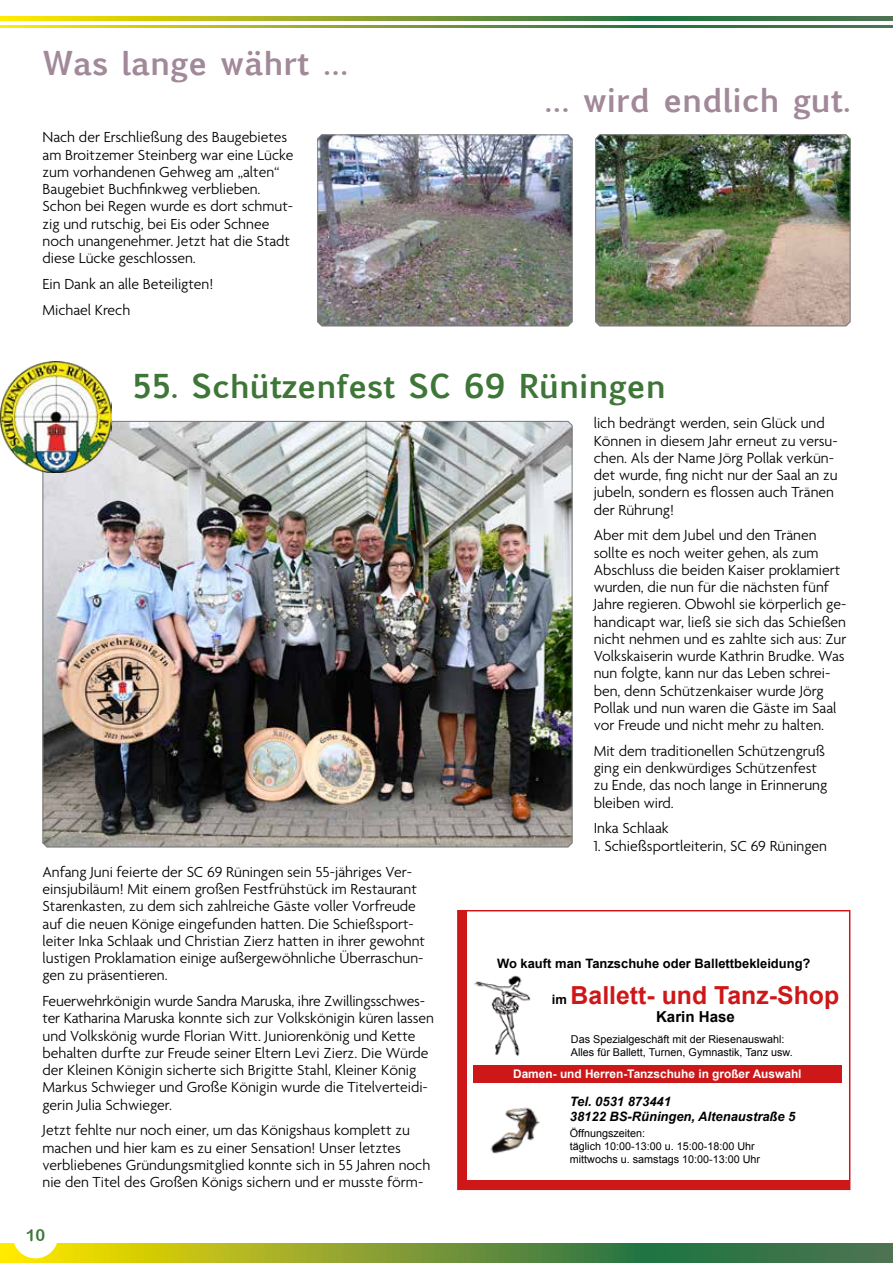
<style>
.page{position:relative;width:893px;height:1263px;background:#fff}
.page>*{position:absolute;margin:0;border:0;box-sizing:border-box;transform-origin:0 0}
.t1{font:700 31.5px "Euphemia UCAS";color:#a18999}
.t2{font:700 31.5px "Euphemia UCAS";color:#3e7638}
.t3{font:700 24.9px "Arial";color:#cd1719}
.t4{font:16.5px "Arial Rounded MT Bold";color:#3e7638}
.t5{font:300 15.75px/17.2px "Agenda";color:#000}
.t6{font:700 15.15px "Arial";color:#000}
.t7{font:italic 700 12.9px/15.6px "Arial";color:#000}
.t8{font:700 12.9px "Arial";color:#000}
.t9{font:700 11.85px "Arial";color:#fff}
.t10{font:10.8px/12.9px "Arial";color:#000}
.s1{font-size:12.9px;color:#000}
</style>
<div class="page">
<svg style="left:0;top:1243px;width:893px;height:20px;background:#7a9a30"></svg>
<svg style="left:0;top:17px;width:893px;height:4px;background:#7d9c2f"></svg>
<svg style="left:0;top:26px;width:893px;height:2px;background:#7d9c2f"></svg>
<div style="left:13px;top:1213px;width:45px;height:45px;background:#fff;border-radius:50%"></div>
<img style="left:319px;top:136px;width:251px;height:188px">
<div style="left:317px;top:134px;width:255px;height:192px;border:1px solid #797979;border-radius:4px"></div>
<img style="left:595px;top:134px;width:256px;height:193px">
<img style="left:42px;top:420px;width:531px;height:428px">
<img style="left:0;top:362px;width:111px;height:111px">
<img style="left:490px;top:1107px;width:50px;height:47px">
<img style="left:474px;top:975px;width:57px;height:81px">
<div style="left:458px;top:1180px;width:392px;height:9px;background:#cd1719"></div>
<div style="left:458px;top:911px;width:8px;height:278px;background:#cd1719"></div>
<div style="left:473px;top:1065px;width:368px;height:17px;background:#cd1719"></div>
<div style="left:457px;top:910px;width:393px;height:280px;border:1px solid #cd1719"></div>
<h1 class="t1" style="left:43px;top:39px;width:307px">Was lange währt …</h1>
<p class="t5" style="left:43px;top:130px;width:252px">Nach der Erschließung des Baugebietes am Broitzemer Steinberg war eine Lücke zum vorhandenen Gehweg am „alten“ Baugebiet Buchfinkweg verblieben.<br>Schon bei Regen wurde es dort schmut&shy;zig und rutschig, bei Eis oder Schnee noch unangenehmer. Jetzt hat die Stadt diese Lücke geschlossen.</p>
<p class="t5" style="left:43px;top:272px;width:172px;line-height:25.8px">Ein Dank an alle Beteiligten!<br>Michael Krech</p>
<h1 class="t1" style="left:544px;top:77px;width:308px">… wird endlich gut.</h1>
<h1 class="t2" style="left:133px;top:363px;width:535px">55. Schützenfest SC 69 Rüningen</h1>
<p class="t5" style="left:43px;top:864px;width:384px">Anfang Juni feierte der SC 69 Rüningen sein 55-jähriges Ver&shy;einsjubiläum! Mit einem großen Festfrühstück im Restaurant Starenkasten, zu dem sich zahlreiche Gäste voller Vorfreude auf die neuen Könige eingefunden hatten. Die Schießsport&shy;leiter Inka Schlaak und Christian Zierz hatten in ihrer gewohnt lustigen Proklamation einige außergewöhnliche Überraschun&shy;gen zu präsentieren.</p>
<p class="t5" style="left:43px;top:993px;width:393px">Feuerwehrkönigin wurde Sandra Maruska, ihre Zwillingsschwes&shy;ter Katharina Maruska konnte sich zur Volkskönigin küren lassen und Volkskönig wurde Florian Witt. Juniorenkönig und Kette behalten durfte zur Freude seiner Eltern Levi Zierz. Die Würde der Kleinen Königin sicherte sich Brigitte Stahl, Kleiner König Markus Schwieger und Große Königin wurde die Titelverteidi&shy;gerin Julia Schwieger.</p>
<p class="t5" style="left:43px;top:1123px;width:389px">Jetzt fehlte nur noch einer, um das Königshaus komplett zu machen und hier kam es zu einer Sensation! Unser letztes verbliebenes Gründungsmitglied konnte sich in 55 Jahren noch nie den Titel des Großen Königs sichern und er musste förm-</p>
<p class="t4" style="left:26px;top:1226px;width:21px">10</p>
<p class="t5" style="left:594px;top:416px;width:245px">lich bedrängt werden, sein Glück und Können in diesem Jahr erneut zu versu&shy;chen. Als der Name Jörg Pollak verkün&shy;det wurde, fing nicht nur der Saal an zu jubeln, sondern es flossen auch Tränen der Rührung!</p>
<p class="t5" style="left:594px;top:528px;width:254px">Aber mit dem Jubel und den Tränen sollte es noch weiter gehen, als zum Abschluss die beiden Kaiser proklamiert wurden, die nun für die nächsten fünf Jahre regieren. Obwohl sie körperlich ge&shy;handicapt war, ließ sie sich das Schießen nicht nehmen und es zahlte sich aus: Zur Volkskaiserin wurde Kathrin Brudke. Was nun folgte, kann nur das Leben schrei&shy;ben, denn Schützenkaiser wurde Jörg Pollak und nun waren die Gäste im Saal vor Freude und nicht mehr zu halten.</p>
<p class="t5" style="left:594px;top:743px;width:235px">Mit dem traditionellen Schützengruß ging ein denkwürdiges Schützenfest zu Ende, das noch lange in Erinnerung bleiben wird.</p>
<p class="t5" style="left:594px;top:820px;width:76px">Inka Schlaak</p>
<p class="t5" style="left:594px;top:838px;width:235px">1. Schießsportleiterin, SC 69 Rüningen</p>
<p class="t8" style="left:497px;top:955px;width:315px">Wo kauft man Tanzschuhe oder Ballettbekleidung?</p>
<h2 class="t3" style="left:552px;top:979px;width:289px"><span class="s1">im</span> Ballett- und Tanz-Shop</h2>
<p class="t6" style="left:656px;top:1007px;width:80px">Karin Hase</p>
<p class="t10" style="left:571px;top:1033px;width:223px">Das Spezialgeschäft mit der Riesenauswahl:<br>Alles für Ballett, Turnen, Gymnastik, Tanz usw.</p>
<p class="t7" style="left:570px;top:1094px;width:227px">Tel. 0531 873441<br>38122 BS-Rüningen, Altenaustraße 5</p>
<p class="t10" style="left:570px;top:1127px;width:192px">Öffnungszeiten:<br>täglich 10:00-13:00 u. 15:00-18:00 Uhr mittwochs u. samstags 10:00-13:00 Uhr</p>
<p class="t9" style="left:513px;top:1066px;width:290px">Damen- und Herren-Tanzschuhe in großer Auswahl</p>
</div>
